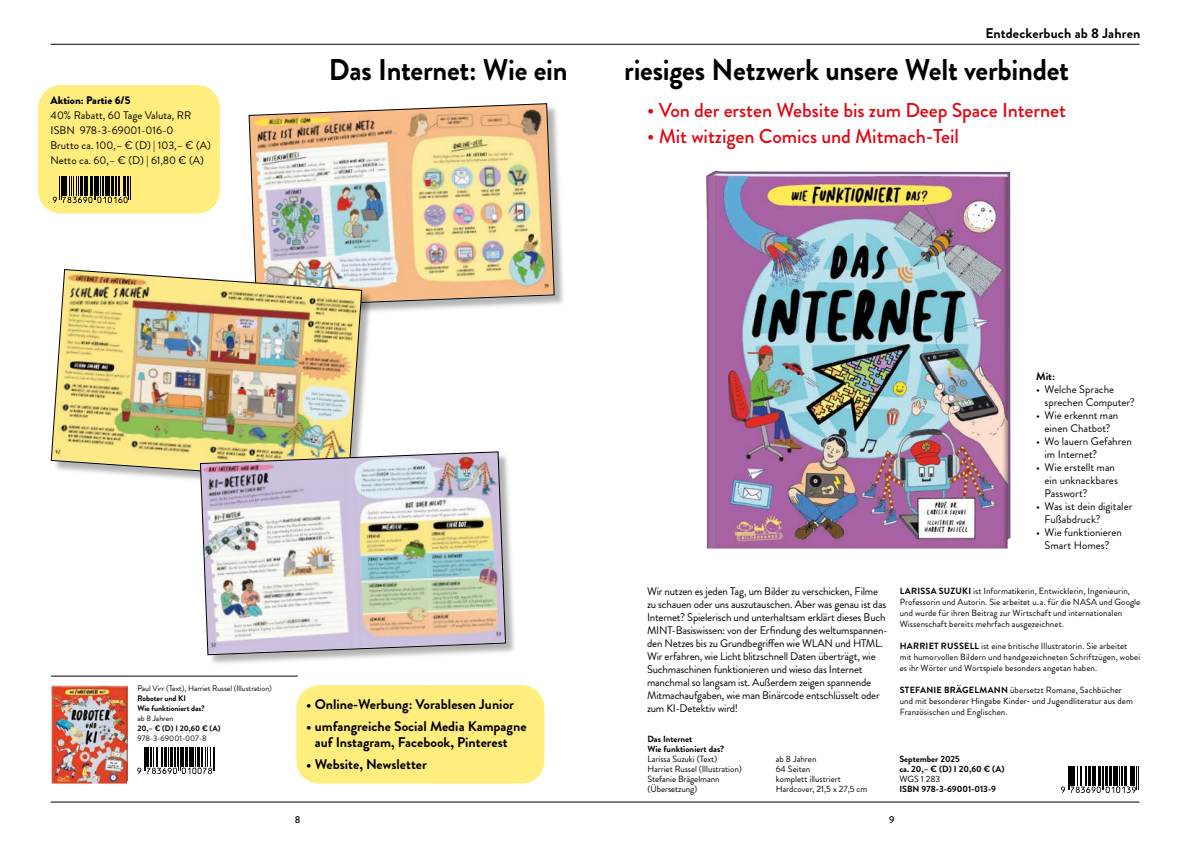
<style>
.page{position:relative;width:1191px;height:842px;background:#fff}
.page>*{position:absolute;margin:0;border:0;box-sizing:border-box;transform-origin:0 0}
.t1{font:700 30px "Brandon Grotesque";letter-spacing:-.01em;color:#000;scale:.95 1}
.t2{font:500 20px "Brandon Grotesque";letter-spacing:-.005em;color:#e30613}
.t3{font:700 14px/16px "Brandon Grotesque";color:#000}
.t4{font:11px/13px "Brandon Grotesque";letter-spacing:-.015em;color:#000}
.t5{font:11px/13px "Brandon Grotesque";letter-spacing:.005em;color:#000}
.t6{font:900 11px "Brandon Grotesque";color:#000}
.t7{font:700 11px "Brandon Grotesque";color:#000}
.t8{font:500 10px "Brandon Grotesque";color:#000}
.t9{font:9px/11px "Brandon Grotesque";letter-spacing:.01em;color:#000}
.t10{font:700 9px/10px "Brandon Grotesque";color:#000}
.t11{font:8px "Brandon Grotesque";letter-spacing:-.005em;color:#000}
.t12{font:700 8px/10px "Brandon Grotesque";letter-spacing:-.005em;color:#000}
.s1{font-weight:700}
</style>
<div class="page">
<hr style="left:51px;top:802px;width:544px;height:1px;background:#000">
<hr style="left:51px;top:44px;width:544px;height:1px;background:#000">
<div style="left:38px;top:85px;width:182px;height:129px;background:#ffed7e;border-radius:23px"></div>
<svg style="left:53px;top:176px;width:78px;height:27px"></svg>
<div style="left:250px;top:105px;width:316px;height:213px;background:#000;opacity:.3"></div>
<img style="left:249px;top:103px;width:305px;height:204px">
<div style="left:296px;top:685px;width:248px;height:98px;background:#ffed7e;border-radius:23px"></div>
<hr style="left:51px;top:676px;width:247px;height:1px;background:#000">
<svg style="left:137px;top:747px;width:78px;height:27px"></svg>
<img style="left:51px;top:685px;width:77px;height:98px">
<div style="left:52px;top:271px;width:321px;height:221px;background:#000;opacity:.3"></div>
<img style="left:51px;top:269px;width:311px;height:213px">
<div style="left:202px;top:453px;width:315px;height:213px;background:#000;opacity:.3"></div>
<img style="left:200px;top:451px;width:306px;height:204px">
<hr style="left:595px;top:802px;width:544px;height:1px;background:#000">
<hr style="left:595px;top:44px;width:544px;height:1px;background:#000">
<svg style="left:1061px;top:766px;width:78px;height:27px"></svg>
<img style="left:706px;top:171px;width:304px;height:378px">
<p class="t6" style="left:51px;top:92px;width:81px">Aktion: Partie 6/5</p>
<p class="t4" style="left:51px;top:108px;width:162px;line-height:15px">40% Rabatt, 60 Tage Valuta, RR<br>ISBN 978-3-69001-016-0<br>Brutto ca. 100,– € (D) | 103,– € (A)<br>Netto ca. 60,– € (D) | 61,80 € (A)</p>
<p class="t3" style="left:985px;top:26px;width:156px">Entdeckerbuch ab 8 Jahren</p>
<h1 class="t1" style="left:329px;top:49px;width:253px">Das Internet: Wie ein</h1>
<h1 class="t1" style="left:624px;top:49px;width:470px">riesiges Netzwerk unsere Welt verbindet</h1>
<h2 class="t2" style="left:647px;top:96px;width:420px">• Von der ersten Website bis zum Deep Space Internet</h2>
<h2 class="t2" style="left:647px;top:122px;width:313px">• Mit witzigen Comics und Mitmach-Teil</h2>
<p class="t11" style="left:137px;top:682px;width:136px">Paul Virr (Text), Harriet Russel (Illustration)</p>
<p class="t12" style="left:137px;top:693px;width:69px">Roboter und KI<br>Wie funktioniert das?</p>
<p class="t11" style="left:137px;top:712px;width:38px">ab 8 Jahren</p>
<p class="t12" style="left:137px;top:723px;width:85px">20,– € (D) I 20,60 € (A)</p>
<p class="t11" style="left:137px;top:732px;width:71px">978-3-69001-007-8</p>
<p class="t3" style="left:306px;top:697px;width:209px">• Online-Werbung: Vorablesen Junior</p>
<p class="t3" style="left:315px;top:718px;width:213px;text-indent:-8px">• umfangreiche Social Media Kampagne auf Instagram, Facebook, Pinterest</p>
<p class="t3" style="left:306px;top:756px;width:122px">• Website, Newsletter</p>
<p class="t8" style="left:295px;top:813px;width:7px">8</p>
<p class="t7" style="left:1036px;top:368px;width:20px">Mit:</p>
<p class="t5" style="left:1044px;top:382px;width:92px;text-indent:-9px">• Welche Sprache sprechen Computer?</p>
<p class="t4" style="left:1036px;top:408px;width:84px;text-align:center">• Wie erkennt man einen Chatbot?</p>
<p class="t4" style="left:1044px;top:434px;width:89px;text-indent:-9px">• Wo lauern Gefahren im Internet?</p>
<p class="t4" style="left:1044px;top:460px;width:75px;text-indent:-9px">• Wie erstellt man ein unknackbares<br>Passwort?</p>
<p class="t4" style="left:1044px;top:499px;width:89px;text-indent:-9px">• Was ist dein digitaler<br>Fußabdruck?</p>
<p class="t4" style="left:1036px;top:525px;width:87px;text-align:center">• Wie funktionieren<br>Smart Homes?</p>
<p class="t4" style="left:647px;top:585px;width:242px">Wir nutzen es jeden Tag, um Bilder zu verschicken, Filme zu schauen oder uns auszutauschen. Aber was genau ist das Internet? Spielerisch und unterhaltsam erklärt dieses Buch MINT-Basiswissen: von der Erfindung des weltumspannen&shy;den Netzes bis zu Grundbegriffen wie WLAN und HTML.<br>Wir erfahren, wie Licht blitzschnell Daten überträgt, wie Suchmaschinen funktionieren und wieso das Internet manchmal so langsam ist. Außerdem zeigen spannende Mitmachaufgaben, wie man Binärcode entschlüsselt oder zum KI-Detektiv wird!</p>
<p class="t9" style="left:899px;top:585px;width:242px"><span class="s1">LARISSA SUZUKI</span> ist Informatikerin, Entwicklerin, Ingenieurin, Professorin und Autorin. Sie arbeitet u.a. für die NASA und Google und wurde für ihren Beitrag zur Wirtschaft und internationalen Wissenschaft bereits mehrfach ausgezeichnet.</p>
<p class="t9" style="left:899px;top:640px;width:242px"><span class="s1">HARRIET RUSSELL</span> ist eine britische Illustratorin. Sie arbeitet mit humorvollen Bildern und handgezeichneten Schriftzügen, wobei es ihr Wörter und Wortspiele besonders angetan haben.</p>
<p class="t9" style="left:899px;top:684px;width:235px"><span class="s1">STEFANIE BRÄGELMANN</span> übersetzt Romane, Sachbücher und mit besonderer Hingabe Kinder- und Jugendliteratur aus dem<br>Französischen und Englischen.</p>
<p class="t10" style="left:647px;top:734px;width:78px">Das Internet<br>Wie funktioniert das?</p>
<p class="t9" style="left:647px;top:754px;width:96px;line-height:10px">Larissa Suzuki (Text)<br>Harriet Russel (Illustration)<br>Stefanie Brägelmann (Übersetzung)</p>
<p class="t9" style="left:775px;top:754px;width:93px;line-height:10px">ab 8 Jahren<br>64 Seiten<br>komplett illustriert<br>Hardcover, 21,5 x 27,5 cm</p>
<p class="t10" style="left:899px;top:754px;width:107px">September 2025<br>ca. 20,– € (D) I 20,60 € (A)</p>
<p class="t9" style="left:899px;top:774px;width:43px">WGS 1 283</p>
<p class="t10" style="left:899px;top:784px;width:98px">ISBN 978-3-69001-013-9</p>
<p class="t8" style="left:889px;top:813px;width:7px">9</p>
</div>
